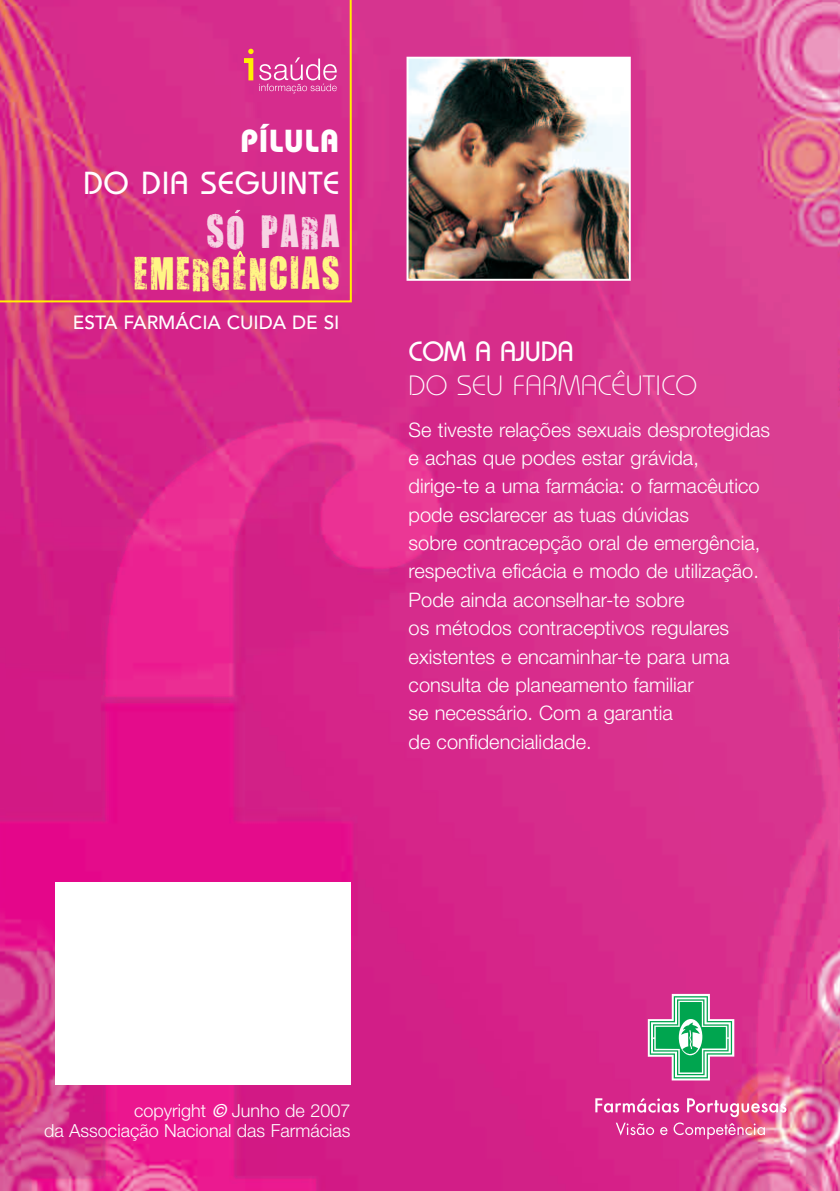
<style>
.page{position:relative;width:840px;height:1191px;background:#fff}
.page>*{position:absolute;margin:0;border:0;box-sizing:border-box;transform-origin:0 0}
.t1{font:38px "You Are Loved";letter-spacing:.055em;color:#fff685}
.t2{font:38px "You Are Loved";letter-spacing:.055em;color:#f7d4e4}
.t3{font:500 32px "Bordeaux";letter-spacing:.035em;color:#fff}
.t4{font:800 32px "Bordeaux";letter-spacing:.035em;color:#fff}
.t5{font:300 28px "Bordeaux";color:#fff}
.t6{font:500 28px "Bordeaux";color:#fff}
.t7{font:300 20px/28.4px "Helvetica Neue";color:#fff}
.t8{font:500 19px "Avenir";color:#fff}
.t9{font:300 18px/20px "Helvetica Neue";color:#fff;text-align:right}
.t10{font:500 16px "Avenir";color:#f7d4e4}
.t11{font:500 12px "Avenir";color:#fff685}
.s1{font-weight:500;font-style:italic}
</style>
<div class="page">
<img style="left:0;top:0;width:839px;height:1191px">
<img style="left:409px;top:60px;width:218px;height:218px">
<div style="left:406px;top:57px;width:224px;height:224px;border:2px solid #fff"></div>
<div style="left:55px;top:882px;width:295px;height:202px;background:#fff"></div>
<svg style="left:0;top:0;width:352px;height:303px;background:#d73387"></svg>
<svg style="left:244px;top:49px;width:9px;height:31px"></svg>
<svg style="left:259px;top:57px;width:77px;height:36px;background:#dd55a3"></svg>
<svg style="left:647px;top:994px;width:87px;height:86px"></svg>
<svg style="left:595px;top:1098px;width:191px;height:41px;background:#e0589f"></svg>
<h2 class="t4" style="left:240px;top:122px;width:101px">PÍLULA</h2>
<h2 class="t3" style="left:83px;top:164px;width:257px">DO DIA SEGUINTE</h2>
<h1 class="t2" style="left:207px;top:212px;width:134px">SO PARA</h1>
<h1 class="t1" style="left:134px;top:254px;width:207px">EMERGENCIAS</h1>
<p class="t8" style="left:73px;top:315px;width:268px">ESTA FARMÁCIA CUIDA DE SI</p>
<p class="t10" style="left:234px;top:210px;width:5px">´</p>
<p class="t11" style="left:236px;top:251px;width:9px">^</p>
<h3 class="t6" style="left:408px;top:335px;width:166px">COM A AJUDA</h3>
<h3 class="t5" style="left:408px;top:368px;width:290px">DO SEU FARMACÊUTICO</h3>
<p class="t7" style="left:408px;top:415px;width:363px">Se tiveste relações sexuais desprotegidas e achas que podes estar grávida, dirige-te a uma farmácia: o farmacêutico pode esclarecer as tuas dúvidas<br>sobre contracepção oral de emergência, respectiva eficácia e modo de utilização.<br>Pode ainda aconselhar-te sobre<br>os métodos contraceptivos regulares existentes e encaminhar-te para uma consulta de planeamento familiar<br>se necessário. Com a garantia<br>de confidencialidade.</p>
<p class="t9" style="left:44px;top:1100px;width:308px">copyright <span class="s1">©</span> Junho de 2007<br>da Associação Nacional das Farmácias</p>
</div>
